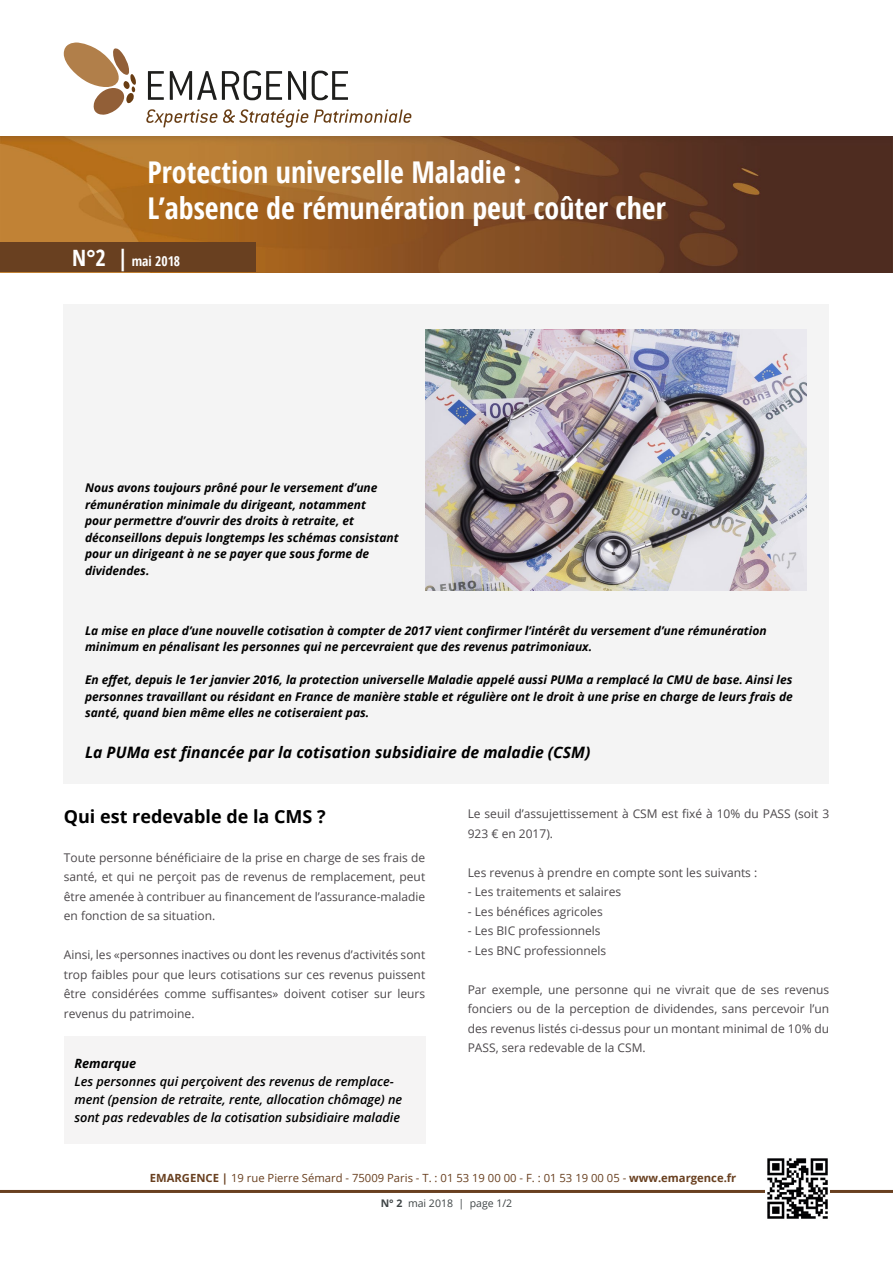
<style>
.page{position:relative;width:893px;height:1263px;background:#fff}
.page>*{position:absolute;margin:0;border:0;box-sizing:border-box;transform-origin:0 0}
.t1{font:700 condensed 30px/36px "Open Sans";color:#fff}
.t2{font:700 18px "Open Sans";color:#000}
.t3{font:italic 700 15.75px "Open Sans";color:#000}
.t4{font:700 condensed 13.5px "Open Sans";color:#fff}
.t5{font:italic 600 12.75px/18px "Open Sans";color:#000}
.t6{font:italic 700 12.75px "Open Sans";color:#000}
.t7{font:12px/19.5px "Open Sans";color:#4c484b;text-align:justify}
.t8{font:italic 700 12px/16.5px "Open Sans";color:#000}
.t9{font:11.25px "Open Sans";color:#694020}
.t10{font:10.5px "Open Sans";color:#3f4546}
.s1{font-size:22.5px}
.s2{font-weight:700}
</style>
<div class="page">
<img style="left:0;top:136px;width:893px;height:136px">
<div style="left:0;top:242px;width:255px;height:30px;background:#694020"></div>
<hr style="left:0;top:1190px;width:893px;height:3px;background:#694020">
<img style="left:765px;top:1158px;width:64px;height:61px">
<svg style="left:64px;top:43px;width:72px;height:72px"></svg>
<svg style="left:148px;top:71px;width:16px;height:29px"></svg>
<svg style="left:170px;top:71px;width:112px;height:29px"></svg>
<svg style="left:288px;top:71px;width:18px;height:29px"></svg>
<svg style="left:312px;top:71px;width:36px;height:29px"></svg>
<svg style="left:146px;top:109px;width:266px;height:19px"></svg>
<div style="left:64px;top:304px;width:765px;height:479px;background:#f4f4f4"></div>
<img style="left:425px;top:330px;width:381px;height:261px">
<div style="left:64px;top:1036px;width:361px;height:108px;background:#f5f4f4"></div>
<h1 class="t1" style="left:147px;top:153px;width:520px">Protection universelle Maladie :<br>L’absence de rémunération peut coûter cher</h1>
<p class="t4" style="left:72px;top:252px;width:109px"><span class="s1">N°2 |</span> mai 2018</p>
<p class="t8" style="left:85px;top:479px;width:315px">Nous avons toujours prôné pour le versement d’une rémunération minimale du dirigeant, notamment<br>pour permettre d’ouvrir des droits à retraite, et déconseillons depuis longtemps les schémas consistant pour un dirigeant à ne se payer que sous forme de dividendes.</p>
<p class="t8" style="left:85px;top:622px;width:683px">La mise en place d’une nouvelle cotisation à compter de 2017 vient confirmer l’intérêt du versement d’une rémunération minimum en pénalisant les personnes qui ne percevraient que des revenus patrimoniaux.</p>
<p class="t8" style="left:85px;top:671px;width:709px;text-align:justify">En effet, depuis le 1er janvier 2016, la protection universelle Maladie appelé aussi PUMa a remplacé la CMU de base. Ainsi les personnes travaillant ou résidant en France de manière stable et régulière ont le droit à une prise en charge de leurs frais de santé, quand bien même elles ne cotiseraient pas.</p>
<h3 class="t3" style="left:85px;top:741px;width:507px">La PUMa est financée par la cotisation subsidiaire de maladie (CSM)</h3>
<h2 class="t2" style="left:64px;top:803px;width:263px">Qui est redevable de la CMS ?</h2>
<p class="t7" style="left:64px;top:847px;width:363px">Toute personne bénéficiaire de la prise en charge de ses frais de santé, et qui ne perçoit pas de revenus de remplacement, peut être amenée à contribuer au financement de l’assurance-maladie en fonction de sa situation.</p>
<p class="t7" style="left:64px;top:945px;width:363px">Ainsi, les «personnes inactives ou dont les revenus d’activités sont trop faibles pour que leurs cotisations sur ces revenus puissent être considérées comme suffisantes» doivent cotiser sur leurs revenus du patrimoine.</p>
<p class="t6" style="left:74px;top:1054px;width:63px">Remarque</p>
<p class="t5" style="left:74px;top:1072px;width:329px">Les personnes qui perçoivent des revenus de remplace&shy;ment (pension de retraite, rente, allocation chômage) ne sont pas redevables de la cotisation subsidiaire maladie</p>
<p class="t7" style="left:468px;top:804px;width:363px">Le seuil d’assujettissement à CSM est fixé à 10% du PASS (soit 3<br>923 € en 2017).</p>
<p class="t7" style="left:468px;top:862px;width:291px">Les revenus à prendre en compte sont les suivants :</p>
<p class="t7" style="left:468px;top:882px;width:155px">- Les traitements et salaires</p>
<p class="t7" style="left:468px;top:901px;width:136px">- Les bénéfices agricoles</p>
<p class="t7" style="left:468px;top:921px;width:134px">- Les BIC professionnels</p>
<p class="t7" style="left:468px;top:940px;width:140px">- Les BNC professionnels</p>
<p class="t7" style="left:468px;top:979px;width:363px">Par exemple, une personne qui ne vivrait que de ses revenus fonciers ou de la perception de dividendes, sans percevoir l’un des revenus listés ci-dessus pour un montant minimal de 10% du PASS, sera redevable de la CSM.</p>
<p class="t9" style="left:150px;top:1170px;width:588px"><span class="s2">EMARGENCE |</span> 19 rue Pierre Sémard - 75009 Paris - T. : 01 53 19 00 00 - F. : 01 53 19 00 05 - <span class="s2">www.emargence.fr</span></p>
<p class="t10" style="left:381px;top:1196px;width:133px"><span class="s2">N° 2</span> mai 2018 | page 1/2</p>
</div>
